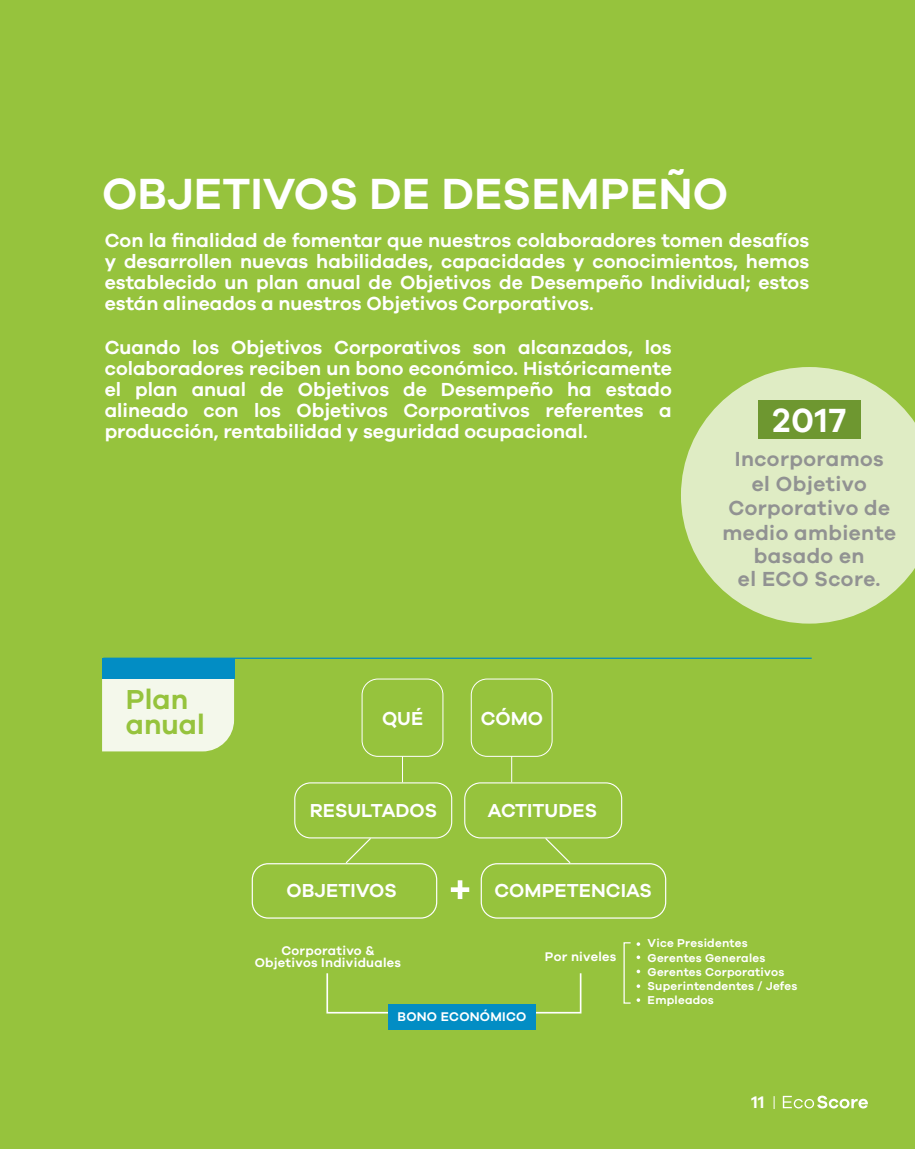
<style>
.page{position:relative;width:915px;height:1149px;background:#fff}
.page>*{position:absolute;margin:0;border:0;box-sizing:border-box;transform-origin:0 0}
.t1{font:600 45px "Galano Grotesque";color:#fff}
.t2{font:600 34.5px "Galano Grotesque";color:#fff}
.t3{font:600 28.35px/24.8px "Galano Grotesque";color:#96c33d}
.t4{font:600 21px/23.9px "Galano Grotesque";letter-spacing:.02em;color:#919292;text-align:center}
.t5{font:600 19.5px/21px "Galano Grotesque";color:#fff;text-align:justify}
.t6{font:600 19.35px "Galano Grotesque";color:#fff}
.t7{font:600 17.25px "Galano Grotesque";color:#fff}
.t8{font:600 12.9px/11.9px "Galano Grotesque";letter-spacing:.02em;color:#fff;text-align:center}
.t9{font:600 11.85px/14.1px "Galano Grotesque";letter-spacing:.02em;color:#fff}
</style>
<div class="page">
<div style="left:0;top:0;width:914px;height:1148px;background:#96c33d"></div>
<svg style="left:782px;top:1095px;width:85px;height:13px"></svg>
<svg style="left:773px;top:1096px;width:1px;height:12px"></svg>
<div style="left:102px;top:678px;width:132px;height:73px;background:#f4f8eb"></div>
<div style="left:102px;top:658px;width:132px;height:20px;background:#028dc4"></div>
<svg style="left:450px;top:880px;width:19px;height:18px"></svg>
<hr style="left:103px;top:657px;width:708px;height:1px;background:#028dc4">
<div style="left:470px;top:678px;width:82px;height:78px;border:1px solid #fff;border-radius:16px"></div>
<svg style="left:511px;top:756px;width:1px;height:26px"></svg>
<div style="left:361px;top:678px;width:82px;height:78px;border:1px solid #fff;border-radius:16px"></div>
<svg style="left:402px;top:756px;width:1px;height:26px"></svg>
<div style="left:464px;top:782px;width:158px;height:56px;border:1px solid #fff;border-radius:16px"></div>
<div style="left:480px;top:862px;width:186px;height:56px;border:1px solid #fff;border-radius:16px"></div>
<div style="left:251px;top:862px;width:186px;height:56px;border:1px solid #fff;border-radius:16px"></div>
<div style="left:294px;top:782px;width:158px;height:56px;border:1px solid #fff;border-radius:16px"></div>
<svg style="left:543px;top:836px;width:28px;height:28px"></svg>
<svg style="left:344px;top:836px;width:28px;height:28px"></svg>
<div style="left:623px;top:941px;width:8px;height:62px;border:1px solid #fff"></div>
<div style="left:388px;top:1003px;width:147px;height:26px;background:#028dc4"></div>
<svg style="left:681px;top:367px;width:233px;height:256px;fill:#dfecc4"></svg>
<div style="left:757px;top:400px;width:103px;height:38px;background:#6e9730"></div>
<h1 class="t1" style="left:102px;top:166px;width:627px">OBJETIVOS DE DESEMPEÑO</h1>
<p class="t5" style="left:105px;top:229px;width:705px">Con la finalidad de fomentar que nuestros colaboradores tomen desafíos y desarrollen nuevas habilidades, capacidades y conocimientos, hemos establecido un plan anual de Objetivos de Desempeño Individual; estos están alineados a nuestros Objetivos Corporativos.</p>
<p class="t5" style="left:105px;top:336px;width:568px">Cuando los Objetivos Corporativos son alcanzados, los colaboradores reciben un bono económico. Históricamente el plan anual de Objetivos de Desempeño ha estado alineado con los Objetivos Corporativos referentes a producción, rentabilidad y seguridad ocupacional.</p>
<h2 class="t2" style="left:772px;top:399px;width:75px">2017</h2>
<p class="t4" style="left:722px;top:446px;width:175px">Incorporamos<br>el Objetivo<br>Corporativo de medio ambiente basado en<br>el ECO Score.</p>
<h3 class="t3" style="left:126px;top:685px;width:80px">Plan anual</h3>
<p class="t6" style="left:382px;top:706px;width:43px">QUÉ</p>
<p class="t6" style="left:480px;top:706px;width:64px">CÓMO</p>
<p class="t6" style="left:309px;top:798px;width:129px">RESULTADOS</p>
<p class="t6" style="left:487px;top:798px;width:111px">ACTITUDES</p>
<p class="t6" style="left:286px;top:878px;width:112px">OBJETIVOS</p>
<p class="t6" style="left:494px;top:878px;width:159px">COMPETENCIAS</p>
<p class="t8" style="left:255px;top:944px;width:148px">Corporativo &amp;<br>Objetivos Individuales</p>
<p class="t9" style="left:647px;top:935px;width:151px">Vice Presidentes<br>Gerentes Generales<br>Gerentes Corporativos<br>Superintendentes / Jefes<br>Empleados</p>
<p class="t8" style="left:544px;top:949px;width:73px">Por niveles</p>
<p class="t8" style="left:397px;top:1009px;width:130px">BONO ECONÓMICO</p>
<p class="t7" style="left:751px;top:1091px;width:14px">11</p>
</div>
